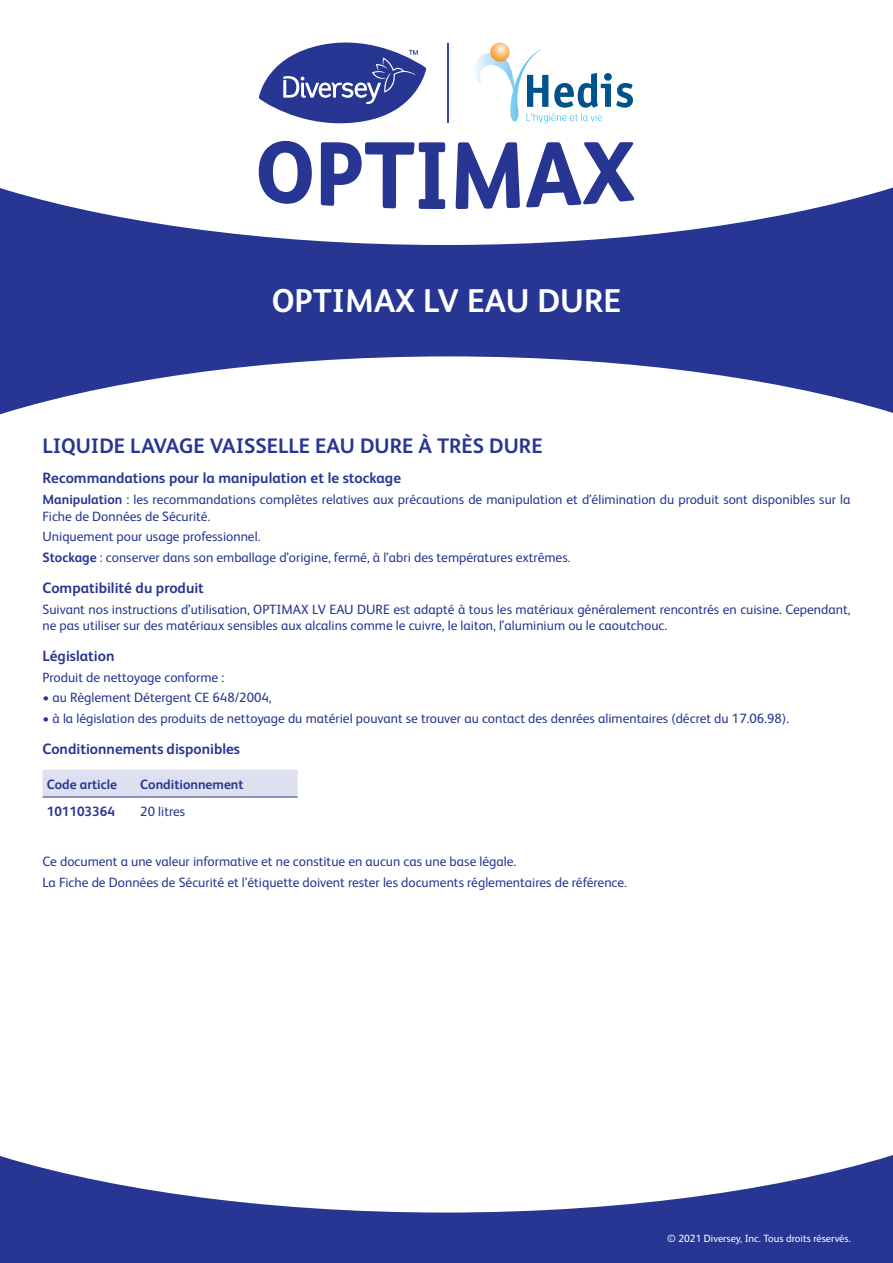
<style>
.page{position:relative;width:893px;height:1263px;background:#fff}
.page>*{position:absolute;margin:0;border:0;box-sizing:border-box;transform-origin:0 0}
.t1{font:700 33px "FS Albert Pro";color:#fff}
.t2{font:700 21px "FS Albert Pro";color:#263692}
.t3{font:700 15px "FS Albert Pro";color:#263692}
.t4{font:13.5px/16.5px "FS Albert Pro";color:#263692}
.t5{font:700 13.5px "FS Albert Pro";color:#263692}
.t6{font:10.5px "FS Albert Pro";color:#fff}
.s1{font-weight:700}
</style>
<div class="page">
<svg style="left:0;top:181px;width:893px;height:234px;fill:#263692"></svg>
<svg style="left:0;top:1155px;width:893px;height:108px;fill:#263692"></svg>
<div style="left:43px;top:770px;width:255px;height:27px;background:#dfe0ef"></div>
<hr style="left:43px;top:797px;width:93px;height:1px;background:#263692">
<hr style="left:136px;top:797px;width:162px;height:1px;background:#263692">
<hr style="left:447px;top:43px;width:2px;height:79px;background:#263692">
<svg style="left:259px;top:141px;width:53px;height:63px"></svg>
<svg style="left:321px;top:142px;width:124px;height:67px"></svg>
<svg style="left:456px;top:142px;width:64px;height:67px"></svg>
<svg style="left:526px;top:142px;width:108px;height:65px"></svg>
<svg style="left:474px;top:49px;width:159px;height:74px"></svg>
<svg style="left:490px;top:43px;width:20px;height:19px"></svg>
<svg style="left:259px;top:43px;width:167px;height:80px"></svg>
<h1 class="t1" style="left:272px;top:278px;width:351px">OPTIMAX LV EAU DURE</h1>
<h2 class="t2" style="left:43px;top:430px;width:502px">LIQUIDE LAVAGE VAISSELLE EAU DURE À TRÈS DURE</h2>
<p class="t3" style="left:43px;top:468px;width:360px">Recommandations pour la manipulation et le stockage</p>
<p class="t4" style="left:43px;top:490px;width:809px"><span class="s1">Manipulation</span> : les recommandations complètes relatives aux précautions de manipulation et d’élimination du produit sont disponibles sur la<br>Fiche de Données de Sécurité.</p>
<p class="t4" style="left:43px;top:525px;width:529px;line-height:20.7px">Uniquement pour usage professionnel.<br><span class="s1">Stockage</span> : conserver dans son emballage d’origine, fermé, à l’abri des températures extrêmes.</p>
<p class="t3" style="left:43px;top:577px;width:163px">Compatibilité du produit</p>
<p class="t4" style="left:43px;top:600px;width:809px">Suivant nos instructions d’utilisation, OPTIMAX LV EAU DURE est adapté à tous les matériaux généralement rencontrés en cuisine. Cependant, ne pas utiliser sur des matériaux sensibles aux alcalins comme le cuivre, le laiton, l’aluminium ou le caoutchouc.</p>
<p class="t3" style="left:43px;top:645px;width:73px">Législation</p>
<p class="t4" style="left:43px;top:668px;width:183px">Produit de nettoyage conforme :</p>
<p class="t4" style="left:43px;top:688px;width:231px">• au Règlement Détergent CE 648/2004,</p>
<p class="t4" style="left:43px;top:709px;width:748px">• à la législation des produits de nettoyage du matériel pouvant se trouver au contact des denrées alimentaires (décret du 17.06.98).</p>
<p class="t3" style="left:43px;top:738px;width:199px">Conditionnements disponibles</p>
<p class="t5" style="left:47px;top:774px;width:72px">Code article</p>
<p class="t5" style="left:140px;top:774px;width:105px">Conditionnement</p>
<p class="t5" style="left:47px;top:802px;width:70px">101103364</p>
<p class="t4" style="left:140px;top:802px;width:47px">20 litres</p>
<p class="t4" style="left:43px;top:850px;width:586px;line-height:20.7px">Ce document a une valeur informative et ne constitue en aucun cas une base légale.<br>La Fiche de Données de Sécurité et l’étiquette doivent rester les documents réglementaires de référence.</p>
<p class="t6" style="left:667px;top:1231px;width:185px">© 2021 Diversey, Inc. Tous droits réservés.</p>
</div>
